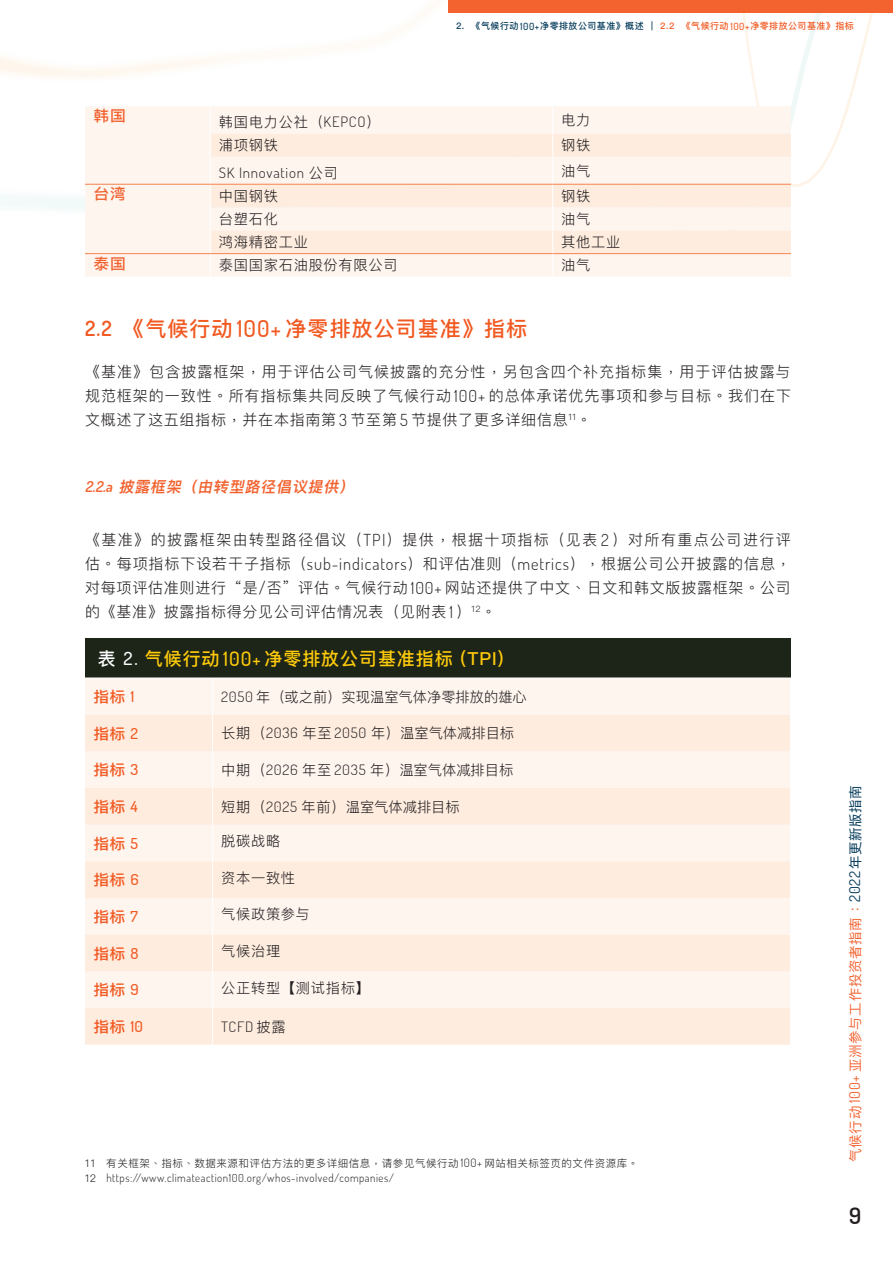
<style>
.page{position:relative;width:893px;height:1263px;background:#fff}
.page>*{position:absolute;margin:0;border:0;box-sizing:border-box;transform-origin:0 0}
.t1{font:600 22.5px "Dosis";color:#231f20}
.t2{font:500 21px "Ping Fang SC";letter-spacing:.05em;color:#f15921}
.t3{font:500 18px "Ping Fang SC";letter-spacing:.05em;color:#feca0a}
.t4{font:300 15px/24px "Ping Fang SC";letter-spacing:.05em;color:#231f20;text-align:justify}
.t5{font:500 15px "Ping Fang SC";letter-spacing:.005em;color:#f15921;scale:1.05 1}
.t6{font:italic 600 15px "Ping Fang SC";color:#f26330}
.t7{font:500 15px "Ping Fang SC";color:#f26330;scale:1.05 1}
.t8{font:300 14.25px "Ping Fang SC";letter-spacing:.05em;color:#231f20}
.t9{font:300 14.25px "Ping Fang SC";color:#231f20}
.t10{font:300 14.25px "Dosis";letter-spacing:.05em;color:#231f20;scale:1.05 1}
.t11{font:13.5px "Ping Fang SC";letter-spacing:.05em;color:#f26330}
.t12{font:300 10.95px "Dosis";letter-spacing:.05em;color:#231f20}
.t13{font:300 10.5px "Ping Fang SC";letter-spacing:.05em;color:#231f20}
.t14{font:500 9px "Ping Fang SC";letter-spacing:.05em;color:#043b5a}
.s1{font-family:"Dosis";font-size:9.9px}
.s2{color:#f15921}
.s3{font-family:"Dosis";font-size:9.9px;color:#f15921}
.s4{font-family:"Dosis"}
.s5{font-family:"Ping Fang SC"}
.s6{font-family:"Dosis";font-weight:600}
.s7{font-family:"Dosis";font-size:23.1px}
.s8{font-family:"Dosis";font-size:16.5px}
.s9{color:#fff}
.s10{font-family:"Dosis";color:#fff}
.s11{font-family:"Dosis";font-size:19.8px}
.s12{font-family:"Dosis";font-size:18.9px}
.s13{font-family:"Dosis";font-size:11.55px}
.s14{font-family:"Ping Fang SC";font-size:10.5px}
.s15{font-family:"Dosis";font-size:14.85px}
.s16{font-family:"Dosis";font-size:14.85px;color:#043b5a}
.s17{color:#043b5a}
</style>
<div class="page">
<img style="left:756px;top:100px;width:64px;height:87px">
<img style="left:748px;top:56px;width:10px;height:44px">
<img style="left:742px;top:13px;width:9px;height:43px">
<img style="left:770px;top:100px;width:32px;height:74px">
<img style="left:774px;top:13px;width:99px;height:158px">
<div style="left:85px;top:106px;width:706px;height:171px;background:#fef5ef"></div>
<svg style="left:211px;top:134px;width:580px;height:119px;fill:#feecdf"></svg>
<hr style="left:553px;top:253px;width:238px;height:1px;background:#f5834e">
<svg style="left:210px;top:106px;width:1px;height:171px"></svg>
<svg style="left:552px;top:106px;width:1px;height:171px"></svg>
<hr style="left:553px;top:184px;width:238px;height:1px;background:#f5834e">
<hr style="left:85px;top:184px;width:125px;height:1px;background:#f5834e">
<hr style="left:85px;top:253px;width:125px;height:1px;background:#f5834e">
<hr style="left:210px;top:184px;width:343px;height:1px;background:#f5834e">
<hr style="left:210px;top:253px;width:343px;height:1px;background:#f5834e">
<div style="left:85px;top:638px;width:705px;height:40px;background:#1d2518"></div>
<div style="left:85px;top:679px;width:705px;height:36px;background:#fef5ef"></div>
<svg style="left:85px;top:715px;width:705px;height:330px;fill:#feecdf"></svg>
<hr style="left:212px;top:678px;width:1px;height:37px;background:#fff">
<hr style="left:212px;top:715px;width:1px;height:36px;background:#fff">
<hr style="left:212px;top:751px;width:1px;height:37px;background:#fff">
<hr style="left:212px;top:788px;width:1px;height:37px;background:#fff">
<hr style="left:212px;top:825px;width:1px;height:36px;background:#fff">
<hr style="left:212px;top:861px;width:1px;height:37px;background:#fff">
<hr style="left:212px;top:898px;width:1px;height:37px;background:#fff">
<hr style="left:212px;top:935px;width:1px;height:36px;background:#fff">
<hr style="left:212px;top:971px;width:1px;height:37px;background:#fff">
<hr style="left:212px;top:1008px;width:1px;height:37px;background:#fff">
<div style="left:448px;top:0;width:445px;height:13px;background:#f26330"></div>
<p class="t14" style="left:456px;top:20px;width:399px">2. 《气候行动 <span class="s1">100+</span>净零排放公司基准》概述 | <span class="s2">2.2 《气候行动</span> <span class="s3">100+</span><span class="s2">净零排放公司基准》指标</span></p>
<p class="t7" style="left:94px;top:107px;width:32px">韩国</p>
<p class="t8" style="left:219px;top:113px;width:163px">韩国电力公社（<span class="s4">KEPCO</span>）</p>
<p class="t8" style="left:561px;top:111px;width:31px">电力</p>
<p class="t8" style="left:219px;top:137px;width:61px">浦项钢铁</p>
<p class="t8" style="left:561px;top:137px;width:31px">钢铁</p>
<p class="t10" style="left:219px;top:163px;width:115px">SK Innovation <span class="s5">公司</span></p>
<p class="t8" style="left:561px;top:162px;width:31px">油气</p>
<p class="t7" style="left:94px;top:185px;width:32px">台湾</p>
<p class="t8" style="left:219px;top:187px;width:61px">中国钢铁</p>
<p class="t8" style="left:561px;top:187px;width:31px">钢铁</p>
<p class="t8" style="left:219px;top:210px;width:61px">台塑石化</p>
<p class="t8" style="left:561px;top:210px;width:31px">油气</p>
<p class="t8" style="left:219px;top:233px;width:91px">鸿海精密工业</p>
<p class="t8" style="left:561px;top:233px;width:61px">其他工业</p>
<p class="t7" style="left:94px;top:254px;width:32px">泰国</p>
<p class="t8" style="left:219px;top:257px;width:180px">泰国国家石油股份有限公司</p>
<p class="t8" style="left:561px;top:257px;width:31px">油气</p>
<h2 class="t2" style="left:85px;top:316px;width:444px"><span class="s6">2.2</span> 《气候行动 <span class="s7">100+</span> 净零排放公司基准》指标</h2>
<p class="t4" style="left:85px;top:359px;width:707px">《基准》包含披露框架，用于评估公司气候披露的充分性，另包含四个补充指标集，用于评估披露与规范框架的一致性。所有指标集共同反映了气候行动 <span class="s8">100+</span> 的总体承诺优先事项和参与目标。我们在下文概述了这五组指标，并在本指南第 <span class="s8">3</span> 节至第 <span class="s8">5</span> 节提供了更多详细信息<sup>11</sup>。</p>
<p class="t6" style="left:85px;top:477px;width:274px"><span class="s4">2.2.a</span> 披露框架（由转型路径倡议提供）</p>
<p class="t4" style="left:85px;top:528px;width:707px">《基准》的披露框架由转型路径倡议（<span class="s8">TPI</span>）提供，根据十项指标（见表 <span class="s8">2</span> ）对所有重点公司进行评估。每项指标下设若干子指标（<span class="s8">sub-indicators</span>）和评估准则（<span class="s8">metrics</span>），根据公司公开披露的信息，对每项评估准则进行“是/否”评估。气候行动 <span class="s8">100+</span> 网站还提供了中文、日文和韩文版披露框架。公司的《基准》披露指标得分见公司评估情况表（见附表 <span class="s8">1</span> ）<sup>12</sup>。</p>
<p class="t3" style="left:98px;top:648px;width:407px"><span class="s9">表</span> <span class="s10">2.</span> 气候行动 <span class="s11">100</span><span class="s12">+</span> 净零排放公司基准指标 (TPI)</p>
<p class="t5" style="left:94px;top:687px;width:40px">指标 <span class="s4">1</span></p>
<p class="t9" style="left:221px;top:688px;width:307px"><span class="s4">2050</span> 年（或之前）实现温室气体净零排放的雄心</p>
<p class="t5" style="left:94px;top:724px;width:44px">指标 <span class="s4">2</span></p>
<p class="t9" style="left:221px;top:724px;width:295px">长期（<span class="s4">2036</span> 年至 <span class="s4">2050</span> 年）温室气体减排目标</p>
<p class="t5" style="left:94px;top:761px;width:44px">指标 <span class="s4">3</span></p>
<p class="t9" style="left:221px;top:761px;width:294px">中期（<span class="s4">2026</span> 年至 <span class="s4">2035</span> 年）温室气体减排目标</p>
<p class="t5" style="left:94px;top:797px;width:44px">指标 <span class="s4">4</span></p>
<p class="t9" style="left:221px;top:798px;width:240px">短期（<span class="s4">2025</span> 年前）温室气体减排目标</p>
<p class="t5" style="left:94px;top:834px;width:44px">指标 <span class="s4">5</span></p>
<p class="t8" style="left:221px;top:832px;width:61px">脱碳战略</p>
<p class="t5" style="left:94px;top:871px;width:45px">指标 <span class="s4">6</span></p>
<p class="t8" style="left:221px;top:869px;width:76px">资本一致性</p>
<p class="t5" style="left:94px;top:907px;width:44px">指标 <span class="s4">7</span></p>
<p class="t8" style="left:221px;top:905px;width:91px">气候政策参与</p>
<p class="t5" style="left:94px;top:944px;width:44px">指标 <span class="s4">8</span></p>
<p class="t8" style="left:221px;top:942px;width:61px">气候治理</p>
<p class="t5" style="left:94px;top:981px;width:45px">指标 <span class="s4">9</span></p>
<p class="t8" style="left:221px;top:979px;width:150px">公正转型【测试指标】</p>
<p class="t5" style="left:94px;top:1017px;width:49px">指标 <span class="s4">10</span></p>
<p class="t10" style="left:221px;top:1016px;width:63px">TCFD <span class="s5">披露</span></p>
<p class="t13" style="left:85px;top:1156px;width:555px">11 有关框架、指标、数据来源和评估方法的更多详细信息，请参见气候行动 <span class="s13">100+</span> 网站相关标签页的文件资源库。</p>
<p class="t12" style="left:85px;top:1170px;width:311px"><span class="s14">12</span> https://www.climateaction100.org/whos-involved/companies/</p>
<p class="t11" style="left:847px;top:1162px;width:378px;rotate:-90deg">气候行动 <span class="s15">100+</span> 亚洲参与工作投资者指南：<span class="s16">2022</span><span class="s17">年更新版指南</span></p>
<h1 class="t1" style="left:849px;top:1201px;width:14px">9</h1>
</div>
